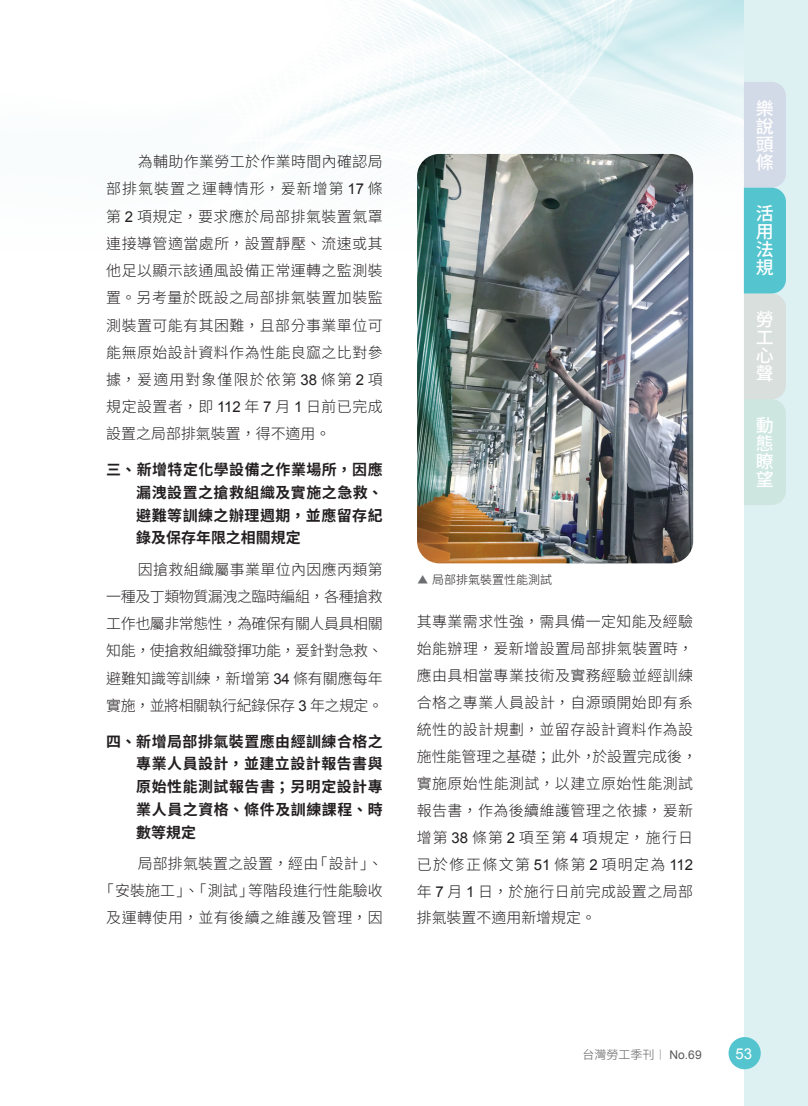
<style>
.page{position:relative;width:808px;height:1106px;background:#fff}
.page>*{position:absolute;margin:0;border:0;box-sizing:border-box;transform-origin:0 0}
.t1{font:500 18px/18px "Noto Sans CJ Ktc";color:#fff;text-align:justify}
.N內文{font:300 15px/27.2px "Noto Sans CJ Ktc";letter-spacing:.03em;color:#231f20;text-align:justify}
.段落樣式3{font:700 15px/22.8px "Noto Sans CJ Ktc";letter-spacing:.035em;color:#231f20;text-align:justify}
.N內文-2{font:300 15px/27.2px "Noto Sans CJ Ktc";letter-spacing:.01em;color:#231f20;text-align:right}
.t2{font:15px "Arial";color:#fff}
.t3{font:300 12px "Noto Sans CJ Ktc";color:#57585a}
.N內文-3{font:300 12px "Noto Sans CJ Ktc";color:#231f20}
.s1{font-family:"Arial";font-weight:400}
.s2{font-family:"Adobe Ming Std";color:#6c6d70}
.s3{font-family:"Adobe Ming Std"}
</style>
<div class="page">
<img style="left:269px;top:0;width:475px;height:300px">
<div style="left:744px;top:0;width:64px;height:1106px;background:#ddf1f3"></div>
<svg style="left:744px;top:82px;width:42px;height:423px"></svg>
<div style="left:728px;top:1037px;width:33px;height:32px;background:#54c5cf;border-radius:50%"></div>
<img style="left:417px;top:154px;width:276px;height:409px">
<p class="N內文" style="left:106px;top:148px;width:278px;text-indent:32px">為輔助作業勞工於作業時間內確認局部排氣裝置之運轉情形，爰新增第 <span class="s1">17</span> 條第 <span class="s1">2</span> 項規定，要求應於局部排氣裝置氣罩連接導管適當處所，設置靜壓、流速或其他足以顯示該通風設備正常運轉之監測裝置。另考量於既設之局部排氣裝置加裝監測裝置可能有其困難，且部分事業單位可能無原始設計資料作為性能良窳之比對參據，爰適用對象僅限於依第 <span class="s1">38</span> 條第 <span class="s1">2</span> 項規定設置者，即 <span class="s1">112</span> 年 <span class="s1">7</span> 月 <span class="s1">1</span> 日前已完成設置之局部排氣裝置，得不適用。</p>
<p class="段落樣式3" style="left:136px;top:458px;width:248px;text-indent:-30px">三、新增特定化學設備之作業場所，因應漏洩設置之搶救組織及實施之急救、避難等訓練之辦理週期，並應留存紀錄及保存年限之相關規定</p>
<p class="N內文" style="left:106px;top:556px;width:278px;text-indent:32px">因搶救組織屬事業單位內因應丙類第一種及丁類物質漏洩之臨時編組，各種搶救工作也屬非常態性，為確保有關人員具相關知能，使搶救組織發揮功能，爰針對急救、避難知識等訓練，新增第 <span class="s1">34</span> 條有關應每年實施，並將相關執行紀錄保存 <span class="s1">3</span> 年之規定。</p>
<p class="段落樣式3" style="left:136px;top:730px;width:248px;text-indent:-30px">四、新增局部排氣裝置應由經訓練合格之專業人員設計，並建立設計報告書與原始性能測試報告書；另明定設計專業人員之資格、條件及訓練課程、時數等規定</p>
<p class="N內文-2" style="left:99px;top:850px;width:285px">局部排氣裝置之設置，經由「設計」、<br>「安裝施工」、「測試」等階段進行性能驗收及運轉使用，並有後續之維護及管理，因</p>
<p class="N內文-3" style="left:417px;top:572px;width:137px"><span class="s2">▲</span> 局部排氣裝置性能測試</p>
<p class="N內文" style="left:417px;top:609px;width:282px;text-align:left">其專業需求性強，需具備一定知能及經驗始能辦理，爰新增設置局部排氣裝置時，應由具相當專業技術及實務經驗並經訓練合格之專業人員設計，自源頭開始即有系統性的設計規劃，並留存設計資料作為設施性能管理之基礎；此外，於設置完成後，實施原始性能測試，以建立原始性能測試報告書，作為後續維護管理之依據，爰新增第 <span class="s1">38</span> 條第 <span class="s1">2</span> 項至第 <span class="s1">4</span> 項規定，施行日已於修正條文第 <span class="s1">51</span> 條第 <span class="s1">2</span> 項明定為 <span class="s1">112</span>年 <span class="s1">7</span> 月 <span class="s1">1</span> 日，於施行日前完成設置之局部排氣裝置不適用新增規定。</p>
<p class="t1" style="left:756px;top:99px;width:19px">樂說頭條</p>
<p class="t1" style="left:756px;top:205px;width:19px">活用法規</p>
<p class="t1" style="left:756px;top:311px;width:19px">勞工心聲</p>
<p class="t1" style="left:756px;top:417px;width:19px">動態瞭望</p>
<p class="t3" style="left:583px;top:1047px;width:121px">台灣勞工季刊<span class="s3">｜</span> <span class="s1">No.69</span></p>
<p class="t2" style="left:735px;top:1043px;width:18px">53</p>
</div>
